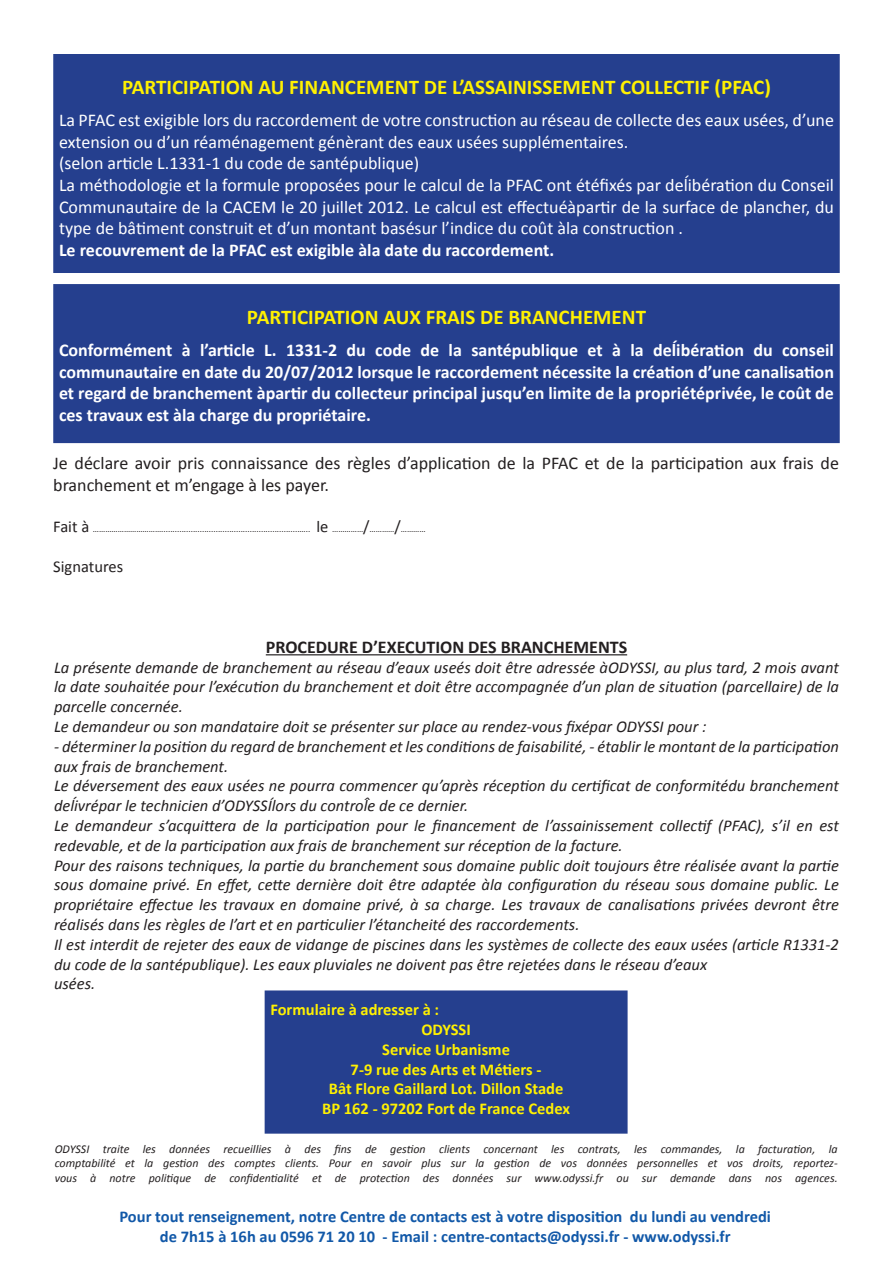
<style>
.page{position:relative;width:893px;height:1263px;background:#fff}
.page>*{position:absolute;margin:0;border:0;box-sizing:border-box;transform-origin:0 0}
.t1{font:700 21px "Calibri";color:#fff101}
.t2{font:18px/21.6px "Calibri";color:#fff}
.t3{font:700 18px/21.6px "Calibri";color:#fff;text-align:justify}
.t4{font:18px/21.6px "Calibri";color:#231f20}
.t5{font:700 18px "Calibri";color:#231f20}
.t6{font:italic 16.5px/19.8px "Calibri";color:#231f20}
.t7{font:700 16.5px/19.8px "Calibri";color:#1158a8;text-align:center}
.t8{font:700 16.5px "Calibri";color:#fff101}
.t9{font:16.5px "Calibri";color:#231f20}
.t10{font:italic 12px/14.4px "Calibri";color:#231f20;text-align:justify}
.t11{font:9px "Calibri";color:#231f20}
.s1{font-size:16.5px}
</style>
<div class="page">
<div style="left:54px;top:55px;width:785px;height:217px;background:#253f8e"></div>
<div style="left:53px;top:54px;width:787px;height:219px;border:2px solid #253f8e"></div>
<div style="left:54px;top:285px;width:785px;height:157px;background:#253f8e"></div>
<div style="left:53px;top:284px;width:787px;height:159px;border:2px solid #253f8e"></div>
<hr style="left:266px;top:654px;width:361px;height:1px;background:#231f20">
<div style="left:265px;top:991px;width:362px;height:142px;background:#253f8e"></div>
<div style="left:265px;top:990px;width:363px;height:144px;border:2px solid #253f8e"></div>
<p class="t1" style="left:122px;top:72px;width:650px">PARTICIPATION AU FINANCEMENT DE L’ASSAINISSEMENT COLLECTIF (PFAC)</p>
<p class="t2" style="left:59px;top:109px;width:776px">La PFAC est exigible lors du raccordement de votre construction au réseau de collecte des eaux usées, d’une extension ou d’un réaménagement génèrant des eaux usées supplémentaires.<br>(selon article L.1331-1 du code de santépublique)<br>La méthodologie et la formule proposées pour le calcul de la PFAC ont étéfixés par deĺibération du Conseil Communautaire de la CACEM le 20 juillet 2012. Le calcul est effectuéàpartir de la surface de plancher, du type de bâtiment construit et d’un montant basésur l’indice du coût àla construction .</p>
<p class="t3" style="left:59px;top:238px;width:497px">Le recouvrement de la PFAC est exigible àla date du raccordement.</p>
<p class="t1" style="left:247px;top:302px;width:401px">PARTICIPATION AUX FRAIS DE BRANCHEMENT</p>
<p class="t3" style="left:59px;top:339px;width:776px">Conformément à l’article L. 1331-2 du code de la santépublique et à la deĺibération du conseil communautaire en date du 20/07/2012 lorsque le raccordement nécessite la création d’une canalisation et regard de branchement àpartir du collecteur principal jusqu’en limite de la propriétéprivée, le coût de ces travaux est àla charge du propriétaire.</p>
<p class="t4" style="left:53px;top:452px;width:787px">Je déclare avoir pris connaissance des règles d’application de la PFAC et de la participation aux frais de branchement et m’engage à les payer.</p>
<p class="t11" style="left:53px;top:523px;width:374px"><span class="s1">Fait à</span> …………………………….............................................................….. <span class="s1">le</span> ……………<span class="s1">/</span>…………<span class="s1">/</span>…………</p>
<p class="t9" style="left:53px;top:555px;width:71px">Signatures</p>
<p class="t5" style="left:266px;top:634px;width:363px">PROCEDURE D’EXECUTION DES BRANCHEMENTS</p>
<p class="t6" style="left:54px;top:656px;width:786px">La présente demande de branchement au réseau d’eaux useés doit être adressée àODYSSI, au plus tard, 2 mois avant la date souhaitée pour l’exécution du branchement et doit être accompagnée d’un plan de situation (parcellaire) de la parcelle concernée.<br>Le demandeur ou son mandataire doit se présenter sur place au rendez-vous fixépar ODYSSI pour :</p>
<p class="t6" style="left:54px;top:736px;width:786px">- déterminer la position du regard de branchement et les conditions de faisabilité, - établir le montant de la participation aux frais de branchement.<br>Le déversement des eaux usées ne pourra commencer qu’après réception du certificat de conformitédu branchement deĺivrépar le technicien d’ODYSSÍlors du controle de ce dernier.</p>
<p class="t6" style="left:54px;top:794px;width:786px;text-indent:315px">̂<br>Le demandeur s’acquittera de la participation pour le financement de l’assainissement collectif (PFAC), s’il en est redevable, et de la participation aux frais de branchement sur réception de la facture.<br>Pour des raisons techniques, la partie du branchement sous domaine public doit toujours être réalisée avant la partie sous domaine privé. En effet, cette dernière doit être adaptée àla configuration du réseau sous domaine public. Le propriétaire effectue les travaux en domaine privé, à sa charge. Les travaux de canalisations privées devront être réalisés dans les règles de l’art et en particulier l’étancheité des raccordements.<br>Il est interdit de rejeter des eaux de vidange de piscines dans les systèmes de collecte des eaux usées (article R1331-2 du code de la santépublique). Les eaux pluviales ne doivent pas être rejetées dans le réseau d’eaux<br>usées.</p>
<p class="t8" style="left:270px;top:998px;width:170px">Formulaire à adresser à :</p>
<p class="t8" style="left:421px;top:1018px;width:51px">ODYSSI</p>
<p class="t8" style="left:382px;top:1037px;width:129px">Service Urbanisme</p>
<p class="t8" style="left:351px;top:1057px;width:192px">7-9 rue des Arts et Métiers -</p>
<p class="t8" style="left:329px;top:1077px;width:236px">Bât Flore Gaillard Lot. Dillon Stade</p>
<p class="t8" style="left:322px;top:1097px;width:249px">BP 162 - 97202 Fort de France Cedex</p>
<p class="t10" style="left:55px;top:1141px;width:784px">ODYSSI traite les données recueillies à des fins de gestion clients concernant les contrats, les commandes, la facturation, la comptabilité et la gestion des comptes clients. Pour en savoir plus sur la gestion de vos données personnelles et vos droits, reportez&shy;vous à notre politique de confidentialité et de protection des données sur www.odyssi.fr ou sur demande dans nos agences.</p>
<p class="t7" style="left:119px;top:1206px;width:653px">Pour tout renseignement, notre Centre de contacts est à votre disposition du lundi au vendredi de 7h15 à 16h au 0596 71 20 10 - Email : centre-contacts@odyssi.fr - www.odyssi.fr</p>
</div>
